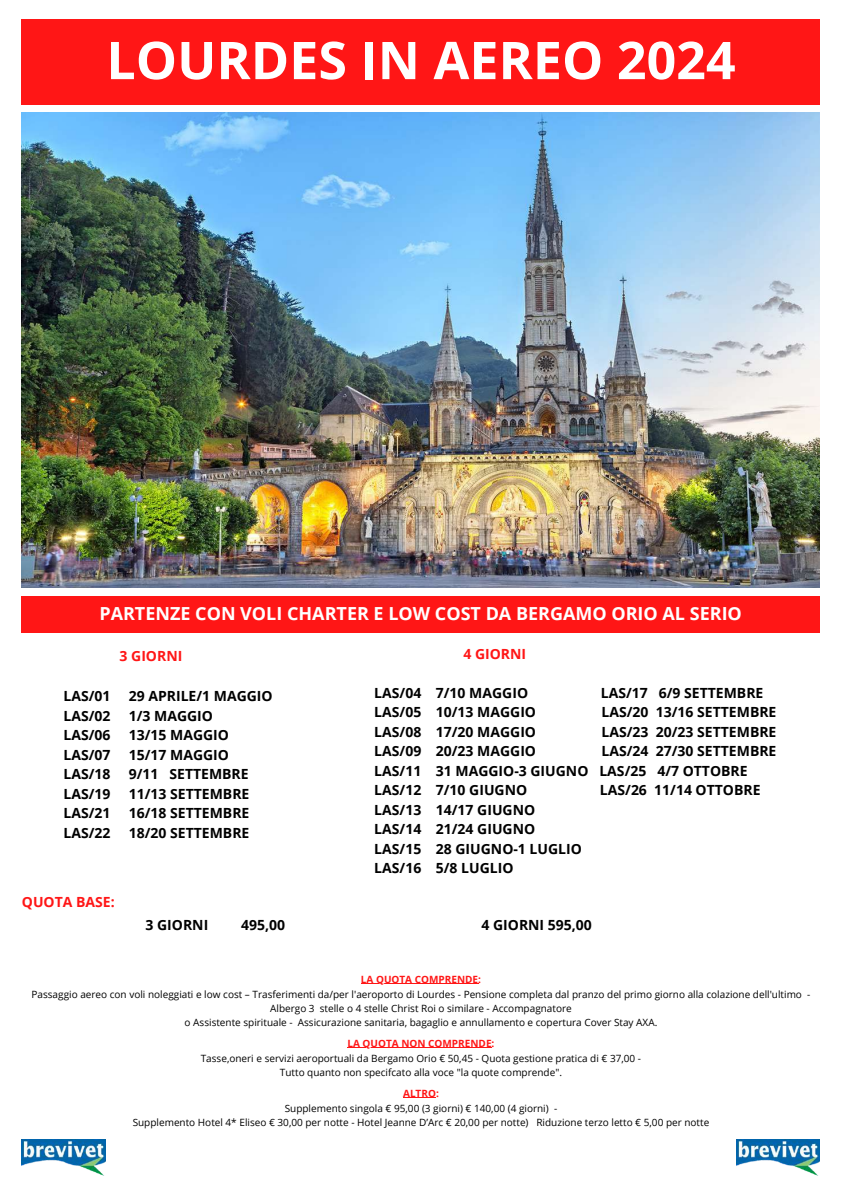
<style>
.page{position:relative;width:842px;height:1191px;background:#fff}
.page>*{position:absolute;margin:0;border:0;box-sizing:border-box;transform-origin:0 0}
.t1{font:700 52px "Open Sans";color:#fff}
.t2{font:700 18px "Open Sans";color:#fff}
.t3{font:700 14px/19.5px "Open Sans";color:#000}
.t4{font:700 14px "Open Sans";color:#ff1616}
.t5{font:10px/13.9px "Open Sans";color:#000;text-align:center}
.t6{font:700 10px "Open Sans";color:#ff1616}
</style>
<div class="page">
<div style="left:22px;top:19px;width:798px;height:85px;background:#ff1616"></div>
<img style="left:22px;top:113px;width:798px;height:474px">
<div style="left:22px;top:595px;width:798px;height:37px;background:#ff1616"></div>
<img style="left:22px;top:1139px;width:83px;height:36px">
<img style="left:737px;top:1139px;width:83px;height:36px">
<hr style="left:361px;top:983px;width:117px;height:1px;background:#ff1616">
<hr style="left:347px;top:1047px;width:145px;height:1px;background:#ff1616">
<hr style="left:403px;top:1097px;width:33px;height:1px;background:#ff1616">
<h1 class="t1" style="left:106px;top:24px;width:631px">LOURDES IN AEREO 2024</h1>
<h2 class="t2" style="left:99px;top:601px;width:644px">PARTENZE CON VOLI CHARTER E LOW COST DA BERGAMO ORIO AL SERIO</h2>
<h3 class="t4" style="left:120px;top:646px;width:64px">3 GIORNI</h3>
<h3 class="t3" style="left:64px;top:686px;width:49px">LAS/01</h3>
<h3 class="t3" style="left:129px;top:686px;width:145px">29 APRILE/1 MAGGIO</h3>
<h3 class="t3" style="left:64px;top:705px;width:49px">LAS/02</h3>
<h3 class="t3" style="left:129px;top:705px;width:86px">1/3 MAGGIO</h3>
<h3 class="t3" style="left:64px;top:725px;width:49px">LAS/06</h3>
<h3 class="t3" style="left:129px;top:725px;width:102px">13/15 MAGGIO</h3>
<h3 class="t3" style="left:64px;top:744px;width:49px">LAS/07</h3>
<h3 class="t3" style="left:129px;top:744px;width:102px">15/17 MAGGIO</h3>
<h3 class="t3" style="left:64px;top:764px;width:49px">LAS/18</h3>
<h3 class="t3" style="left:129px;top:764px;width:121px">9/11 SETTEMBRE</h3>
<h3 class="t3" style="left:64px;top:783px;width:49px">LAS/19</h3>
<h3 class="t3" style="left:129px;top:783px;width:122px">11/13 SETTEMBRE</h3>
<h3 class="t3" style="left:64px;top:803px;width:49px">LAS/21</h3>
<h3 class="t3" style="left:129px;top:803px;width:122px">16/18 SETTEMBRE</h3>
<h3 class="t3" style="left:64px;top:822px;width:49px">LAS/22</h3>
<h3 class="t3" style="left:129px;top:822px;width:122px">18/20 SETTEMBRE</h3>
<h3 class="t4" style="left:22px;top:891px;width:94px">QUOTA BASE:</h3>
<h3 class="t4" style="left:463px;top:644px;width:64px">4 GIORNI</h3>
<h3 class="t3" style="left:374px;top:682px;width:155px">LAS/04 7/10 MAGGIO</h3>
<h3 class="t3" style="left:601px;top:682px;width:164px">LAS/17 6/9 SETTEMBRE</h3>
<h3 class="t3" style="left:374px;top:702px;width:163px">LAS/05 10/13 MAGGIO</h3>
<h3 class="t3" style="left:602px;top:702px;width:176px">LAS/20 13/16 SETTEMBRE</h3>
<h3 class="t3" style="left:374px;top:721px;width:163px">LAS/08 17/20 MAGGIO</h3>
<h3 class="t3" style="left:602px;top:721px;width:176px">LAS/23 20/23 SETTEMBRE</h3>
<h3 class="t3" style="left:374px;top:741px;width:163px">LAS/09 20/23 MAGGIO</h3>
<h3 class="t3" style="left:374px;top:741px;width:404px;text-indent:227px">LAS/24 27/30 SETTEMBRE<br>LAS/11 31 MAGGIO-3 GIUGNO LAS/25 4/7 OTTOBRE<br>LAS/12 7/10 GIUGNO</h3>
<h3 class="t3" style="left:600px;top:780px;width:162px">LAS/26 11/14 OTTOBRE</h3>
<h3 class="t3" style="left:374px;top:799px;width:209px">LAS/13 14/17 GIUGNO<br>LAS/14 21/24 GIUGNO<br>LAS/15 28 GIUGNO-1 LUGLIO<br>LAS/16 5/8 LUGLIO</h3>
<h3 class="t3" style="left:146px;top:915px;width:64px">3 GIORNI</h3>
<h3 class="t3" style="left:241px;top:915px;width:45px">495,00</h3>
<h3 class="t3" style="left:481px;top:915px;width:112px">4 GIORNI 595,00</h3>
<p class="t6" style="left:361px;top:972px;width:122px">LA QUOTA COMPRENDE:</p>
<p class="t5" style="left:32px;top:987px;width:780px">Passaggio aereo con voli noleggiati e low cost – Trasferimenti da/per l'aeroporto di Lourdes - Pensione completa dal pranzo del primo giorno alla colazione dell'ultimo -<br>Albergo 3 stelle o 4 stelle Christ Roi o similare - Accompagnatore<br>o Assistente spirituale - Assicurazione sanitaria, bagaglio e annullamento e copertura Cover Stay AXA.</p>
<p class="t6" style="left:347px;top:1035px;width:148px">LA QUOTA NON COMPRENDE:</p>
<p class="t5" style="left:201px;top:1051px;width:442px">Tasse,oneri e servizi aeroportuali da Bergamo Orio € 50,45 - Quota gestione pratica di € 37,00 -<br>Tutto quanto non specifcato alla voce "la quote comprende".</p>
<p class="t6" style="left:403px;top:1085px;width:37px">ALTRO:</p>
<p class="t5" style="left:133px;top:1101px;width:578px">Supplemento singola € 95,00 (3 giorni) € 140,00 (4 giorni) -<br>Supplemento Hotel 4* Eliseo € 30,00 per notte - Hotel Jeanne D’Arc € 20,00 per notte) Riduzione terzo letto € 5,00 per notte</p>
</div>
